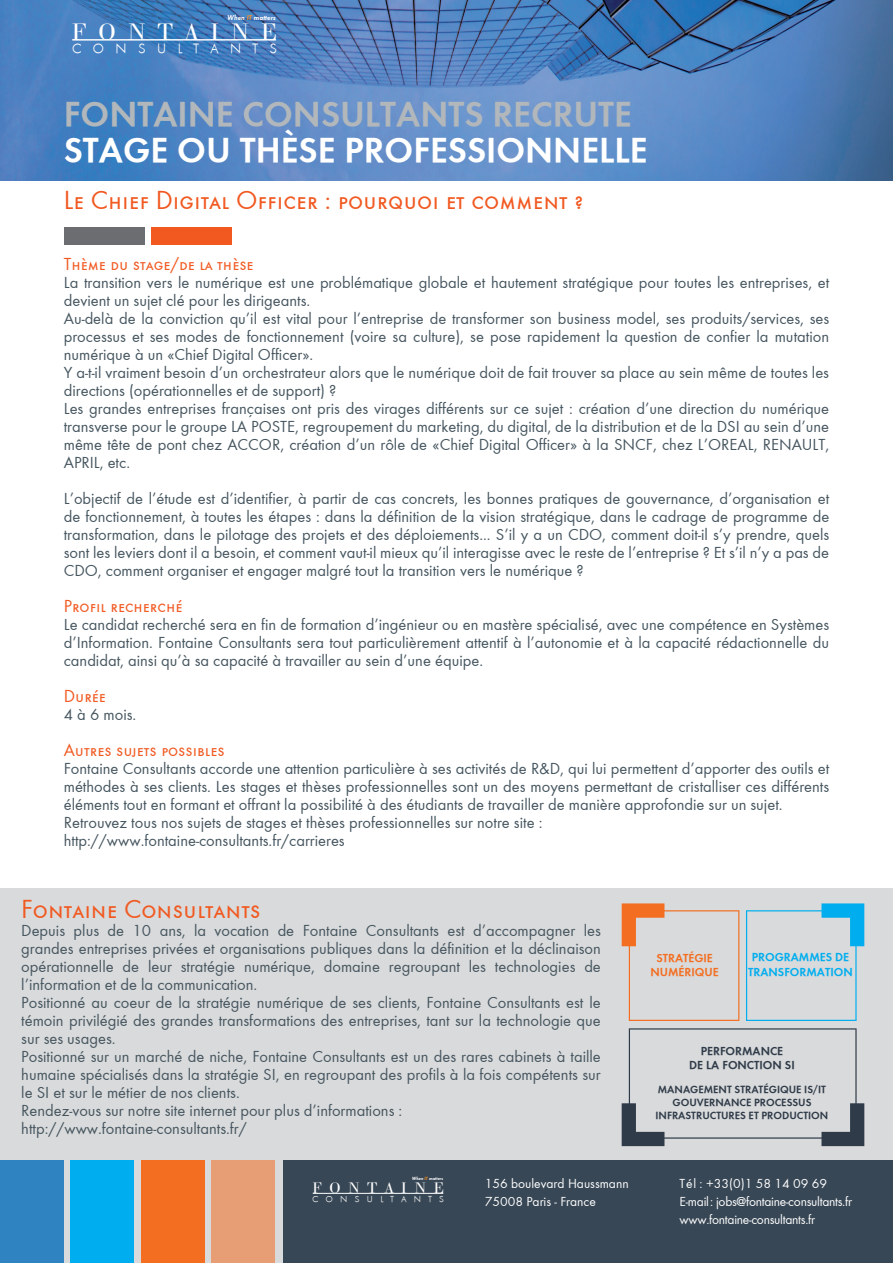
<style>
.page{position:relative;width:893px;height:1263px;background:#fff}
.page>*{position:absolute;margin:0;border:0;box-sizing:border-box;transform-origin:0 0}
.t1{font:700 36px "Function";color:#fff}
.t2{font:700 36px "Function";color:#b2b7bb}
.t3{font:27px "Function Sm Caps";color:#f15921}
.t4{font:24.6px "Walbaum";color:#fff}
.t5{font:300 20.85px "Function LH Sm Caps";color:#fff}
.t6{font:18px "Function Sm Caps";color:#f15921}
.t7{font:16.5px/18px "Function";color:#45555f}
.t8{font:15.75px "Walbaum";color:#fff}
.t9{font:13.5px/18px "Function";letter-spacing:-.02em;color:#fff}
.t10{font:13.5px/18px "Function";color:#fff}
.t11{font:300 13.35px "Function LH Sm Caps";color:#fff}
.t12{font:700 12px/14.4px "Function";color:#00aeef}
.t13{font:700 12px/14.4px "Function";color:#2f3b49;text-align:center}
.t14{font:700 12px/14.4px "Function";color:#f36e21;text-align:center}
.t15{font:700 10.8px/13px "Function";color:#2f3b49;text-align:center}
.t16{font:italic 700 7.35px "Function";color:#fff}
.t17{font:italic 700 4.8px "Function";color:#fff}
.s1{color:#f68e1e}
</style>
<div class="page">
<div style="left:0;top:889px;width:893px;height:374px;background:#d9dadb"></div>
<div style="left:71px;top:1161px;width:63px;height:102px;background:#00aeef"></div>
<div style="left:212px;top:1161px;width:63px;height:102px;background:#e79e74"></div>
<div style="left:141px;top:1161px;width:64px;height:102px;background:#f36e21"></div>
<div style="left:0;top:1161px;width:64px;height:102px;background:#2f83c0"></div>
<div style="left:284px;top:1161px;width:609px;height:102px;background:#384755"></div>
<hr style="left:313px;top:1193px;width:130px;height:1px;background:#fff">
<img style="left:0;top:0;width:892px;height:180px">
<hr style="left:72px;top:40px;width:204px;height:1px;background:#fff">
<div style="left:64px;top:228px;width:81px;height:17px;background:#6c6d70"></div>
<div style="left:151px;top:228px;width:81px;height:17px;background:#f15921"></div>
<svg style="left:622px;top:903px;width:117px;height:118px"></svg>
<svg style="left:746px;top:903px;width:118px;height:118px"></svg>
<svg style="left:622px;top:1028px;width:242px;height:118px"></svg>
<p class="t16" style="left:228px;top:13px;width:50px">When <span class="s1">IT</span> matters</p>
<h3 class="t4" style="left:72px;top:18px;width:207px">F O N T A I N E</h3>
<p class="t5" style="left:72px;top:35px;width:207px">c o n s u l t a n t s</p>
<h1 class="t2" style="left:64px;top:93px;width:570px">FONTAINE CONSULTANTS RECRUTE</h1>
<h1 class="t1" style="left:64px;top:129px;width:585px">STAGE OU THÈSE PROFESSIONNELLE</h1>
<h2 class="t3" style="left:64px;top:184px;width:521px">Le Chief Digital Officer : pourquoi et comment ?</h2>
<p class="t6" style="left:64px;top:254px;width:191px">Thème du stage/de la thèse</p>
<p class="t7" style="left:64px;top:274px;width:767px">La transition vers le numérique est une problématique globale et hautement stratégique pour toutes les entreprises, et devient un sujet clé pour les dirigeants.<br>Au-delà de la conviction qu’il est vital pour l’entreprise de transformer son business model, ses produits/services, ses processus et ses modes de fonctionnement (voire sa culture), se pose rapidement la question de confier la mutation numérique à un «Chief Digital Officer».<br>Y a-t-il vraiment besoin d’un orchestrateur alors que le numérique doit de fait trouver sa place au sein même de toutes les directions (opérationnelles et de support) ?<br>Les grandes entreprises françaises ont pris des virages différents sur ce sujet : création d’une direction du numérique transverse pour le groupe LA POSTE, regroupement du marketing, du digital, de la distribution et de la DSI au sein d’une même tête de pont chez ACCOR, création d’un rôle de «Chief Digital Officer» à la SNCF, chez L’OREAL, RENAULT, APRIL, etc.</p>
<p class="t7" style="left:64px;top:490px;width:767px;text-align:justify">L’objectif de l’étude est d’identifier, à partir de cas concrets, les bonnes pratiques de gouvernance, d’organisation et de fonctionnement, à toutes les étapes : dans la définition de la vision stratégique, dans le cadrage de programme de transformation, dans le pilotage des projets et des déploiements... S’il y a un CDO, comment doit-il s’y prendre, quels sont les leviers dont il a besoin, et comment vaut-il mieux qu’il interagisse avec le reste de l’entreprise ? Et s’il n’y a pas de CDO, comment organiser et engager malgré tout la transition vers le numérique ?</p>
<p class="t6" style="left:64px;top:596px;width:120px">Profil recherché</p>
<p class="t7" style="left:64px;top:616px;width:767px;text-align:justify">Le candidat recherché sera en fin de formation d’ingénieur ou en mastère spécialisé, avec une compétence en Systèmes d’Information. Fontaine Consultants sera tout particulièrement attentif à l’autonomie et à la capacité rédactionnelle du candidat, ainsi qu’à sa capacité à travailler au sein d’une équipe.</p>
<p class="t6" style="left:64px;top:686px;width:44px">Durée</p>
<p class="t7" style="left:64px;top:706px;width:74px">4 à 6 mois.</p>
<p class="t6" style="left:64px;top:740px;width:162px">Autres sujets possibles</p>
<p class="t7" style="left:64px;top:760px;width:767px">Fontaine Consultants accorde une attention particulière à ses activités de R&amp;D, qui lui permettent d’apporter des outils et méthodes à ses clients. Les stages et thèses professionnelles sont un des moyens permettant de cristalliser ces différents éléments tout en formant et offrant la possibilité à des étudiants de travailler de manière approfondie sur un sujet.<br>Retrouvez tous nos sujets de stages et thèses professionnelles sur notre site :<br>http://www.fontaine-consultants.fr/carrieres</p>
<h2 class="t3" style="left:21px;top:894px;width:241px">Fontaine Consultants</h2>
<p class="t7" style="left:21px;top:922px;width:581px">Depuis plus de 10 ans, la vocation de Fontaine Consultants est d’accompagner les grandes entreprises privées et organisations publiques dans la définition et la déclinaison opérationnelle de leur stratégie numérique, domaine regroupant les technologies de l’information et de la communication.<br>Positionné au coeur de la stratégie numérique de ses clients, Fontaine Consultants est le témoin privilégié des grandes transformations des entreprises, tant sur la technologie que sur ses usages.<br>Positionné sur un marché de niche, Fontaine Consultants est un des rares cabinets à taille humaine spécialisés dans la stratégie SI, en regroupant des profils à la fois compétents sur le SI et sur le métier de nos clients.<br>Rendez-vous sur notre site internet pour plus d’informations : http://www.fontaine-consultants.fr/</p>
<p class="t14" style="left:650px;top:950px;width:70px">STRATÉGIE<br>NUMÉRIQUE</p>
<p class="t12" style="left:748px;top:950px;width:106px">PROGRAMMES DE<br>TRANSFORMATION</p>
<p class="t13" style="left:689px;top:1044px;width:107px">PERFORMANCE<br>DE LA FONCTION SI</p>
<p class="t15" style="left:655px;top:1083px;width:174px">MANAGEMENT STRATÉGIQUE IS/IT<br>GOUVERNANCE PROCESSUS<br>INFRASTRUCTURES ET PRODUCTION</p>
<p class="t17" style="left:412px;top:1176px;width:33px">When <span class="s1">IT</span> matters</p>
<p class="t10" style="left:283px;top:1175px;width:154px">FONTAINE CONSULTANTS</p>
<p class="t10" style="left:471px;top:1175px;width:145px">156 Boulevard Haussmann<br>75008 Paris - France</p>
<p class="t9" style="left:659px;top:1175px;width:172px">Tél : +33(0)1 58 14 09 69<br>E-mail: info@fontaine-consultants.fr www.fontaine-consultants.fr</p>
<p class="t10" style="left:485px;top:1175px;width:145px">156 boulevard Haussmann<br>75008 Paris - France</p>
<p class="t9" style="left:680px;top:1175px;width:174px">Tél : +33(0)1 58 14 09 69<br>E-mail: jobs@fontaine-consultants.fr www.fontaine-consultants.fr</p>
<p class="t8" style="left:312px;top:1179px;width:133px">F O N T A I N E</p>
<p class="t11" style="left:312px;top:1190px;width:133px">c o n s u l t a n t s</p>
</div>
